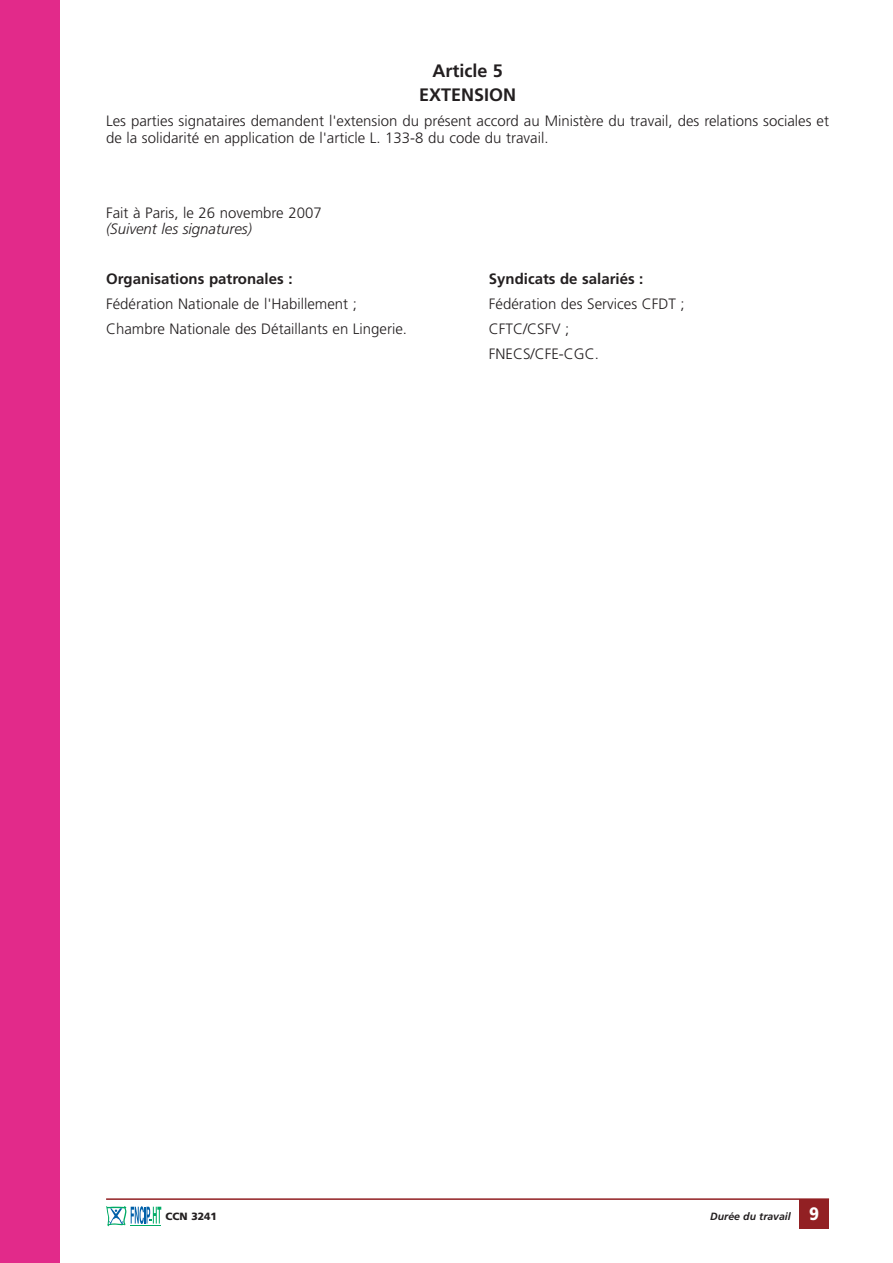
<style>
.page{position:relative;width:893px;height:1263px;background:#fff}
.page>*{position:absolute;margin:0;border:0;box-sizing:border-box;transform-origin:0 0}
.t1{font:700 18px/23.7px "Frutiger";color:#231f20;text-align:center}
.t2{font:300 15px/16.5px "Frutiger";color:#231f20}
.t3{font:700 15px "Frutiger";color:#231f20}
.t4{font:italic 300 15px "Frutiger";color:#231f20}
.t5{font:italic 700 10.5px "Frutiger";color:#231f20}
.t6{font:900 10.5px "Frutiger";color:#231f20}
.s1{font-weight:900;font-style:normal;font-size:18px;color:#fff}
</style>
<div class="page">
<div style="left:0;top:0;width:59px;height:1263px;background:#e22a8a"></div>
<div style="left:799px;top:1199px;width:30px;height:30px;background:#922023"></div>
<hr style="left:106px;top:1198px;width:723px;height:2px;background:#922023">
<svg style="left:106px;top:1206px;width:55px;height:20px"></svg>
<hr style="left:131px;top:1225px;width:30px;height:1px;background:#00ab66">
<p class="t1" style="left:419px;top:61px;width:99px">Article 5<br>EXTENSION</p>
<p class="t2" style="left:106px;top:114px;width:724px">Les parties signataires demandent l'extension du présent accord au Ministère du travail, des relations sociales et de la solidarité en application de l'article L. 133-8 du code du travail.</p>
<p class="t2" style="left:106px;top:205px;width:217px">Fait à Paris, le 26 novembre 2007</p>
<p class="t4" style="left:106px;top:223px;width:147px">(Suivent les signatures)</p>
<p class="t3" style="left:106px;top:273px;width:188px">Organisations patronales :</p>
<p class="t3" style="left:489px;top:273px;width:156px">Syndicats de salariés :</p>
<p class="t2" style="left:106px;top:297px;width:252px">Fédération Nationale de l'Habillement ;</p>
<p class="t2" style="left:489px;top:297px;width:197px">Fédération des Services CFDT ;</p>
<p class="t2" style="left:106px;top:322px;width:302px">Chambre Nationale des Détaillants en Lingerie.</p>
<p class="t2" style="left:489px;top:318px;width:112px;line-height:25px">CFTC/CSFV ;<br>FNECS/CFE-CGC.</p>
<p class="t6" style="left:166px;top:1212px;width:53px">CCN 3241</p>
<p class="t5" style="left:710px;top:1212px;width:110px">Durée du travail <span class="s1">9</span></p>
</div>
